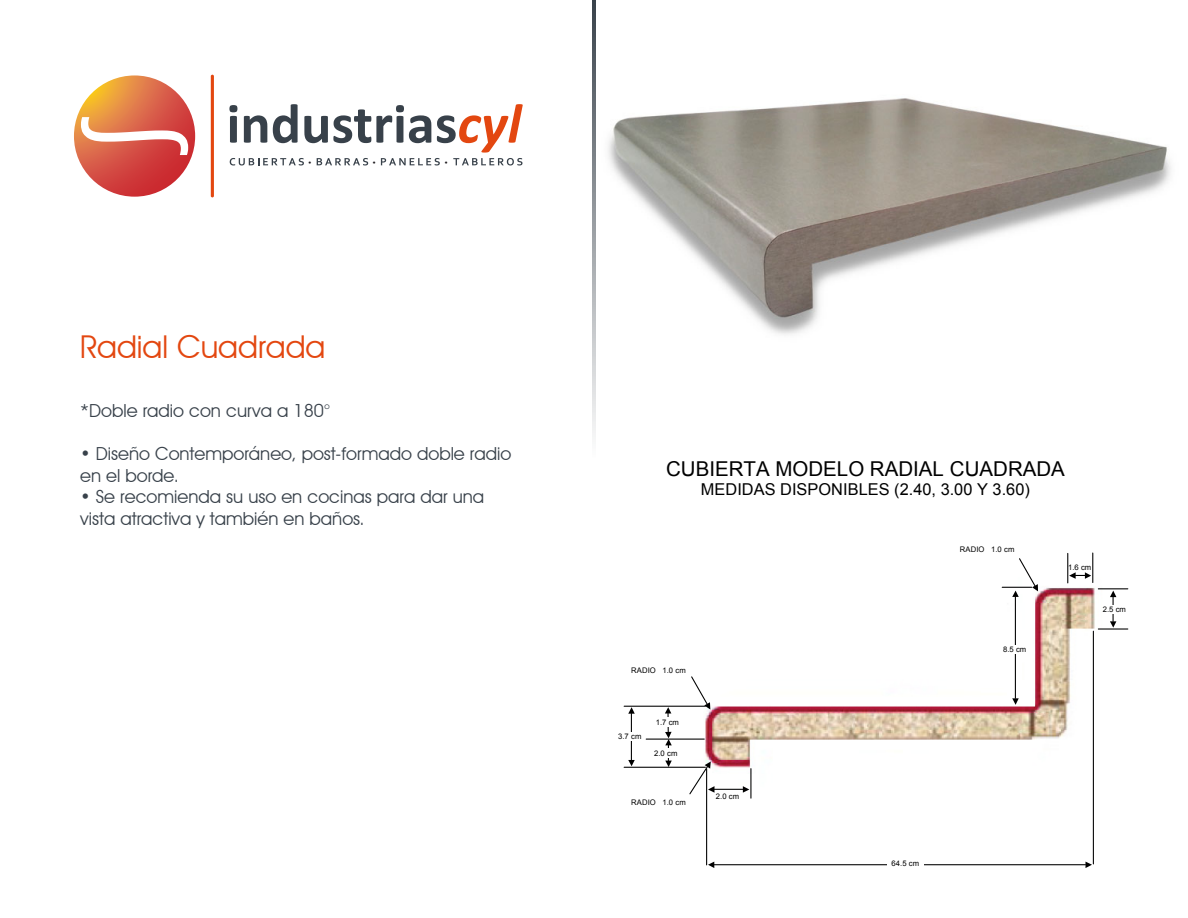
<style>
.page{position:relative;width:1188px;height:918px;background:#fff}
.page>*{position:absolute;margin:0;border:0;box-sizing:border-box;transform-origin:0 0}
.t1{font:31.5px "Avant Garde IT Cby BT";color:#e34710}
.t2{font:20.55px "Arial";color:#000}
.t3{font:18px/21.6px "Avant Garde IT Cby BT";color:#38414a}
.t4{font:16.35px "Arial";color:#000}
.t5{font:9.9px "Myriad";color:#1a171b}
.t6{font:7.65px "Arial";letter-spacing:.005em;color:#000}
</style>
<div class="page">
<img style="left:608px;top:98px;width:563px;height:237px">
<svg style="left:592px;top:0;width:4px;height:437px;background:#969ba0"></svg>
<hr style="left:211px;top:75px;width:3px;height:122px;background:#e34710">
<svg style="left:74px;top:75px;width:121px;height:122px;background:#da6241"></svg>
<svg style="left:81px;top:117px;width:107px;height:38px"></svg>
<svg style="left:229px;top:104px;width:294px;height:61px"></svg>
<img style="left:634px;top:552px;width:495px;height:316px">
<hr style="left:714px;top:864px;width:372px;height:1px;background:#000">
<svg style="left:708px;top:862px;width:6px;height:6px"></svg>
<svg style="left:1086px;top:862px;width:6px;height:6px"></svg>
<hr style="left:1093px;top:631px;width:1px;height:233px;background:#000">
<hr style="left:706px;top:769px;width:1px;height:96px;background:#000">
<hr style="left:1067px;top:553px;width:1px;height:30px;background:#000">
<hr style="left:1092px;top:553px;width:1px;height:30px;background:#000">
<svg style="left:1069px;top:572px;width:22px;height:7px"></svg>
<hr style="left:1098px;top:628px;width:30px;height:2px;background:#000">
<hr style="left:1098px;top:588px;width:30px;height:1px;background:#000">
<svg style="left:1110px;top:591px;width:6px;height:37px"></svg>
<hr style="left:1002px;top:587px;width:30px;height:1px;background:#000">
<hr style="left:1015px;top:597px;width:1px;height:101px;background:#000">
<svg style="left:1012px;top:698px;width:7px;height:7px"></svg>
<hr style="left:624px;top:706px;width:81px;height:1px;background:#000">
<hr style="left:646px;top:739px;width:58px;height:1px;background:#000">
<hr style="left:624px;top:767px;width:81px;height:1px;background:#000">
<hr style="left:631px;top:713px;width:1px;height:47px;background:#000">
<svg style="left:628px;top:707px;width:7px;height:7px"></svg>
<svg style="left:628px;top:760px;width:7px;height:6px"></svg>
<svg style="left:665px;top:707px;width:7px;height:60px"></svg>
<div style="left:618px;top:732px;width:25px;height:9px;background:#fff"></div>
<div style="left:656px;top:718px;width:25px;height:9px;background:#fff"></div>
<div style="left:654px;top:748px;width:25px;height:10px;background:#fff"></div>
<div style="left:716px;top:791px;width:25px;height:9px;background:#fff"></div>
<div style="left:1003px;top:645px;width:25px;height:9px;background:#fff"></div>
<div style="left:1103px;top:605px;width:25px;height:9px;background:#fff"></div>
<div style="left:887px;top:859px;width:37px;height:7px;background:#fff"></div>
<svg style="left:690px;top:675px;width:20px;height:35px"></svg>
<div style="left:631px;top:666px;width:67px;height:9px;background:#fff"></div>
<div style="left:631px;top:798px;width:67px;height:9px;background:#fff"></div>
<svg style="left:688px;top:762px;width:63px;height:36px"></svg>
<svg style="left:1012px;top:557px;width:26px;height:40px"></svg>
<div style="left:960px;top:545px;width:66px;height:9px;background:#fff"></div>
<p class="t5" style="left:308px;top:157px;width:4px">•</p>
<p class="t5" style="left:373px;top:157px;width:4px">•</p>
<p class="t5" style="left:445px;top:157px;width:4px">•</p>
<h1 class="t1" style="left:80px;top:327px;width:247px">Radial Cuadrada</h1>
<p class="t3" style="left:80px;top:400px;width:251px">*Doble radio con curva a 180°</p>
<p class="t3" style="left:80px;top:443px;width:433px">• Diseño Contemporáneo, post-formado doble radio en el borde.</p>
<p class="t3" style="left:80px;top:486px;width:405px">• Se recomienda su uso en cocinas para dar una vista atractiva y también en baños.</p>
<p class="t2" style="left:666px;top:455px;width:400px">CUBIERTA MODELO RADIAL CUADRADA</p>
<p class="t4" style="left:701px;top:479px;width:330px">MEDIDAS DISPONIBLES (2.40, 3.00 Y 3.60)</p>
<p class="t6" style="left:631px;top:665px;width:56px">RADIO 1.0 cm</p>
<p class="t6" style="left:618px;top:731px;width:25px">3.7 cm</p>
<p class="t6" style="left:656px;top:717px;width:25px">1.7 cm</p>
<p class="t6" style="left:654px;top:748px;width:25px">2.0 cm</p>
<p class="t6" style="left:631px;top:798px;width:56px">RADIO 1.0 cm</p>
<p class="t6" style="left:716px;top:791px;width:25px">2.0 cm</p>
<p class="t6" style="left:960px;top:544px;width:56px">RADIO 1.0 cm</p>
<p class="t6" style="left:1003px;top:644px;width:25px">8.5 cm</p>
<p class="t6" style="left:1068px;top:562px;width:25px">1.6 cm</p>
<p class="t6" style="left:1103px;top:604px;width:25px">2.5 cm</p>
<p class="t6" style="left:892px;top:859px;width:29px">64.5 cm</p>
</div>
